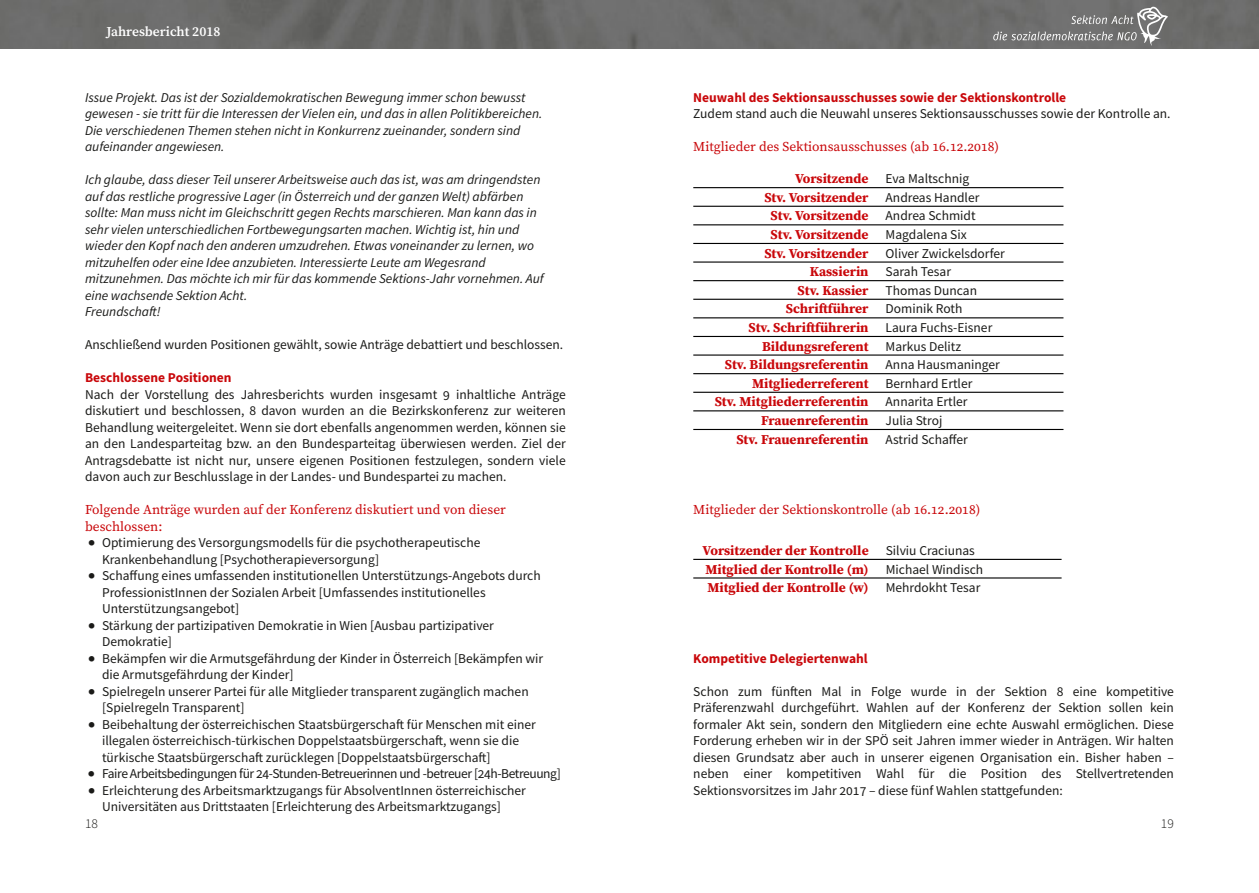
<style>
.page{position:relative;width:1259px;height:893px;background:#fff}
.page>*{position:absolute;margin:0;border:0;box-sizing:border-box;transform-origin:0 0}
.t1{font:13.5px/16.5px "Source Sans Pro";color:#1a1a18}
.t2{font:italic 13.5px/16.5px "Source Sans Pro";color:#1a1a18}
.t3{font:700 13.5px "Source Serif Pro";color:#c9070a}
.t4{font:13.5px/16.5px "Source Serif Pro";color:#c9070a}
.t5{font:700 13.5px "Source Sans Pro";color:#c9070a}
.t6{font:13.5px "Source Sans Pro";letter-spacing:-.03em;color:#1a1a18}
.t7{font:600 13.5px "Source Serif Pro";color:#fff}
.t8{font:300 13.5px "Source Sans Pro";color:#171715}
.s1{font-family:"Lucida Grande"}
</style>
<div class="page">
<svg style="left:693px;top:558px;width:368px;height:1px"></svg>
<hr style="left:693px;top:559px;width:368px;height:1px;background:#000">
<hr style="left:693px;top:577px;width:368px;height:2px;background:#000">
<svg style="left:693px;top:188px;width:370px;height:243px"></svg>
<hr style="left:693px;top:187px;width:370px;height:1px;background:#000">
<hr style="left:693px;top:206px;width:370px;height:1px;background:#000">
<hr style="left:693px;top:224px;width:370px;height:1px;background:#000">
<hr style="left:693px;top:243px;width:370px;height:1px;background:#000">
<hr style="left:693px;top:261px;width:370px;height:2px;background:#000">
<hr style="left:693px;top:280px;width:370px;height:1px;background:#000">
<hr style="left:693px;top:299px;width:370px;height:1px;background:#000">
<hr style="left:693px;top:317px;width:370px;height:1px;background:#000">
<hr style="left:693px;top:336px;width:370px;height:1px;background:#000">
<hr style="left:693px;top:354px;width:370px;height:2px;background:#000">
<hr style="left:693px;top:373px;width:370px;height:1px;background:#000">
<hr style="left:693px;top:392px;width:370px;height:1px;background:#000">
<hr style="left:693px;top:410px;width:370px;height:1px;background:#000">
<hr style="left:693px;top:429px;width:370px;height:1px;background:#000">
<img style="left:0;top:0;width:1259px;height:48px">
<svg style="left:993px;top:7px;width:175px;height:39px;background:#7f7f7f"></svg>
<p class="t7" style="left:106px;top:26px;width:116px">Jahresbericht 2018</p>
<p class="t2" style="left:85px;top:90px;width:459px">Issue Projekt. Das ist der Sozialdemokratischen Bewegung immer schon bewusst gewesen - sie tritt für die Interessen der Vielen ein, und das in allen Politikbereichen.<br>Die verschiedenen Themen stehen nicht in Konkurrenz zueinander, sondern sind aufeinander angewiesen.</p>
<p class="t2" style="left:85px;top:172px;width:460px">Ich glaube, dass dieser Teil unserer Arbeitsweise auch das ist, was am dringendsten auf das restliche progressive Lager (in Österreich und der ganzen Welt) abfärben sollte: Man muss nicht im Gleichschritt gegen Rechts marschieren. Man kann das in sehr vielen unterschiedlichen Fortbewegungsarten machen. Wichtig ist, hin und wieder den Kopf nach den anderen umzudrehen. Etwas voneinander zu lernen, wo mitzuhelfen oder eine Idee anzubieten. Interessierte Leute am Wegesrand mitzunehmen. Das möchte ich mir für das kommende Sektions-Jahr vornehmen. Auf eine wachsende Sektion Acht.<br>Freundschaft!</p>
<p class="t1" style="left:85px;top:337px;width:479px">Anschließend wurden Positionen gewählt, sowie Anträge debattiert und beschlossen.</p>
<p class="t5" style="left:85px;top:372px;width:148px">Beschlossene Positionen</p>
<p class="t1" style="left:85px;top:387px;width:482px;text-align:justify">Nach der Vorstellung des Jahresberichts wurden insgesamt 9 inhaltliche Anträge diskutiert und beschlossen, 8 davon wurden an die Bezirkskonferenz zur weiteren Behandlung weitergeleitet. Wenn sie dort ebenfalls angenommen werden, können sie an den Landesparteitag bzw. an den Bundesparteitag überwiesen werden. Ziel der Antragsdebatte ist nicht nur, unsere eigenen Positionen festzulegen, sondern viele davon auch zur Beschlusslage in der Landes- und Bundespartei zu machen.</p>
<p class="t4" style="left:85px;top:503px;width:422px">Folgende Anträge wurden auf der Konferenz diskutiert und von dieser beschlossen:</p>
<p class="t1" style="left:102px;top:535px;width:380px;text-indent:-14px"><span class="s1">●</span> Optimierung des Versorgungsmodells für die psychotherapeutische<br>Krankenbehandlung [Psychotherapieversorgung]</p>
<p class="t1" style="left:102px;top:568px;width:440px;text-indent:-14px"><span class="s1">●</span> Schaffung eines umfassenden institutionellen Unterstützungs-Angebots durch<br>ProfessionistInnen der Sozialen Arbeit [Umfassendes institutionelles<br>Unterstützungsangebot]</p>
<p class="t1" style="left:102px;top:618px;width:393px;text-indent:-14px"><span class="s1">●</span> Stärkung der partizipativen Demokratie in Wien [Ausbau partizipativer<br>Demokratie]</p>
<p class="t1" style="left:102px;top:651px;width:442px;text-indent:-14px"><span class="s1">●</span> Bekämpfen wir die Armutsgefährdung der Kinder in Österreich [Bekämpfen wir die Armutsgefährdung der Kinder]</p>
<p class="t1" style="left:102px;top:684px;width:428px;text-indent:-14px"><span class="s1">●</span> Spielregeln unserer Partei für alle Mitglieder transparent zugänglich machen [Spielregeln Transparent]</p>
<p class="t1" style="left:102px;top:717px;width:435px;text-indent:-14px"><span class="s1">●</span> Beibehaltung der österreichischen Staatsbürgerschaft für Menschen mit einer illegalen österreichisch-türkischen Doppelstaatsbürgerschaft, wenn sie die türkische Staatsbürgerschaft zurücklegen [Doppelstaatsbürgerschaft]</p>
<p class="t6" style="left:87px;top:768px;width:475px"><span class="s1">●</span> Faire Arbeitsbedingungen für 24-Stunden-Betreuerinnen und -betreuer [24h-Betreuung]</p>
<p class="t1" style="left:102px;top:783px;width:425px;text-indent:-14px"><span class="s1">●</span> Erleichterung des Arbeitsmarktzugangs für AbsolventInnen österreichischer<br>Universitäten aus Drittstaaten [Erleichterung des Arbeitsmarktzugangs]</p>
<p class="t5" style="left:693px;top:91px;width:374px">Neuwahl des Sektionsausschusses sowie der Sektionskontrolle</p>
<p class="t1" style="left:693px;top:106px;width:479px">Zudem stand auch die Neuwahl unseres Sektionsausschusses sowie der Kontrolle an.</p>
<p class="t4" style="left:693px;top:140px;width:307px">Mitglieder des Sektionsausschusses (ab 16.12.2018)</p>
<p class="t3" style="left:795px;top:173px;width:75px">Vorsitzende</p>
<p class="t1" style="left:885px;top:171px;width:85px">Eva Maltschnig</p>
<p class="t3" style="left:764px;top:192px;width:106px">Stv. Vorsitzender</p>
<p class="t1" style="left:885px;top:190px;width:95px">Andreas Handler</p>
<p class="t3" style="left:770px;top:211px;width:99px">Stv. Vorsitzende</p>
<p class="t1" style="left:885px;top:209px;width:92px">Andrea Schmidt</p>
<p class="t3" style="left:770px;top:229px;width:99px">Stv. Vorsitzende</p>
<p class="t1" style="left:885px;top:227px;width:83px">Magdalena Six</p>
<p class="t3" style="left:764px;top:248px;width:106px">Stv. Vorsitzender</p>
<p class="t1" style="left:885px;top:246px;width:121px">Oliver Zwickelsdorfer</p>
<p class="t3" style="left:809px;top:266px;width:60px">Kassierin</p>
<p class="t1" style="left:885px;top:265px;width:67px">Sarah Tesar</p>
<p class="t3" style="left:797px;top:285px;width:72px">Stv. Kassier</p>
<p class="t1" style="left:885px;top:283px;width:93px">Thomas Duncan</p>
<p class="t3" style="left:786px;top:304px;width:84px">Schriftführer</p>
<p class="t1" style="left:885px;top:302px;width:78px">Dominik Roth</p>
<p class="t3" style="left:748px;top:322px;width:122px">Stv. Schriftführerin</p>
<p class="t1" style="left:885px;top:320px;width:108px">Laura Fuchs-Eisner</p>
<p class="t3" style="left:762px;top:341px;width:108px">Bildungsreferent</p>
<p class="t1" style="left:885px;top:339px;width:77px">Markus Delitz</p>
<p class="t3" style="left:725px;top:359px;width:145px">Stv. Bildungsreferentin</p>
<p class="t1" style="left:885px;top:358px;width:116px">Anna Hausmaninger</p>
<p class="t3" style="left:752px;top:378px;width:118px">Mitgliederreferent</p>
<p class="t1" style="left:885px;top:376px;width:88px">Bernhard Ertler</p>
<p class="t3" style="left:715px;top:397px;width:155px">Stv. Mitgliederreferentin</p>
<p class="t1" style="left:885px;top:395px;width:83px">Annarita Ertler</p>
<p class="t3" style="left:761px;top:415px;width:109px">Frauenreferentin</p>
<p class="t1" style="left:885px;top:413px;width:58px">Julia Stroj</p>
<p class="t3" style="left:736px;top:434px;width:134px">Stv. Frauenreferentin</p>
<p class="t1" style="left:885px;top:432px;width:84px">Astrid Schaffer</p>
<p class="t4" style="left:693px;top:503px;width:288px">Mitglieder der Sektionskontrolle (ab 16.12.2018)</p>
<p class="t3" style="left:702px;top:545px;width:168px">Vorsitzender der Kontrolle</p>
<p class="t1" style="left:885px;top:543px;width:91px">Silviu Craciunas</p>
<p class="t3" style="left:705px;top:564px;width:165px">Mitglied der Kontrolle (m)</p>
<p class="t1" style="left:885px;top:562px;width:99px">Michael Windisch</p>
<p class="t3" style="left:707px;top:582px;width:163px">Mitglied der Kontrolle (w)</p>
<p class="t1" style="left:885px;top:580px;width:96px">Mehrdokht Tesar</p>
<p class="t5" style="left:693px;top:652px;width:176px">Kompetitive Delegiertenwahl</p>
<p class="t1" style="left:693px;top:684px;width:482px;text-align:justify">Schon zum fünften Mal in Folge wurde in der Sektion 8 eine kompetitive Präferenzwahl durchgeführt. Wahlen auf der Konferenz der Sektion sollen kein formaler Akt sein, sondern den Mitgliedern eine echte Auswahl ermöglichen. Diese Forderung erheben wir in der SPÖ seit Jahren immer wieder in Anträgen. Wir halten diesen Grundsatz aber auch in unserer eigenen Organisation ein. Bisher haben – neben einer kompetitiven Wahl für die Position des Stellvertretenden Sektionsvorsitzes im Jahr 2017 – diese fünf Wahlen stattgefunden:</p>
<p class="t8" style="left:85px;top:817px;width:14px">18</p>
<p class="t8" style="left:1161px;top:817px;width:14px">19</p>
</div>
